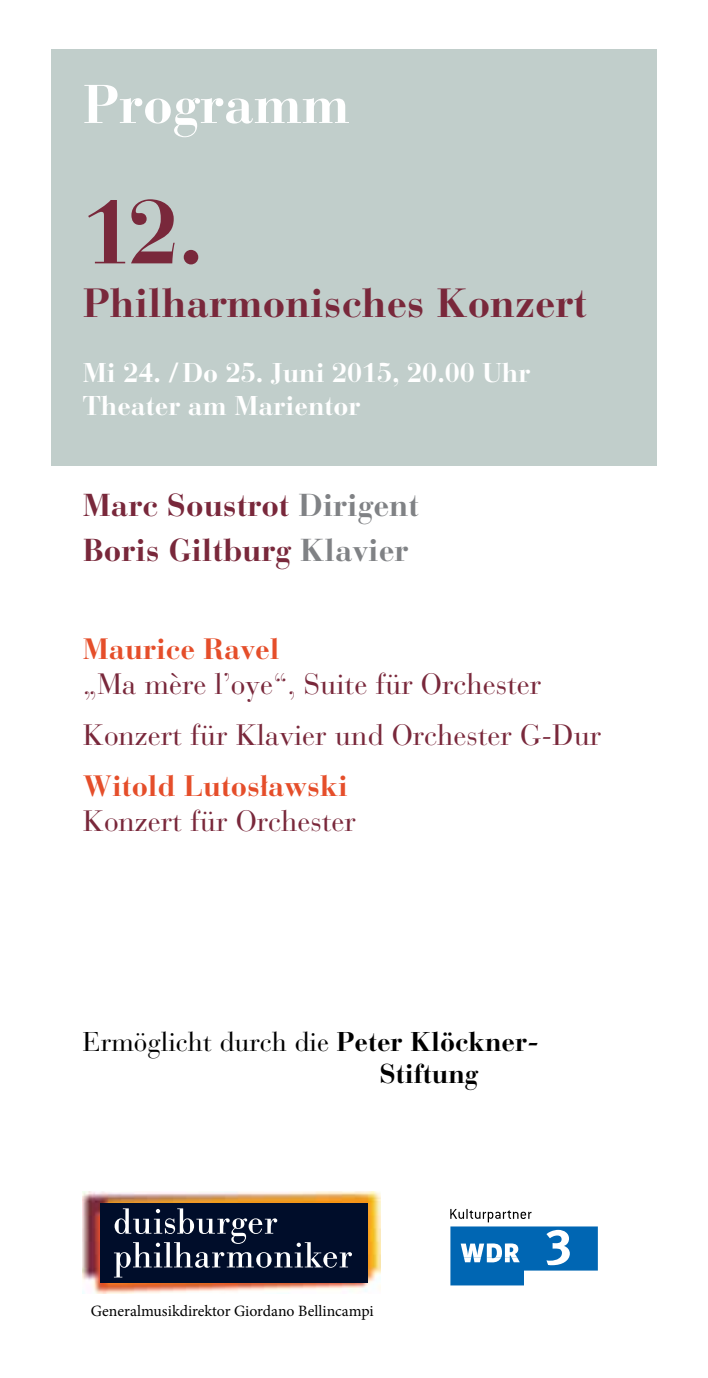
<style>
.page{position:relative;width:708px;height:1378px;background:#fff}
.page>*{position:absolute;margin:0;border:0;box-sizing:border-box;transform-origin:0 0}
.t1{font:700 90px "Bauer Bodoni Std";color:#79283b}
.t2{font:700 54px "Bauer Bodoni Std";color:#fff}
.t3{font:700 40.5px "Bauer Bodoni Std";color:#79283b}
.t4{font:700 31.5px/45px "Bauer Bodoni Std";color:#79283b}
.t5{font:29.25px/50.9px "Bauer Bodoni Std";color:#79283b}
.t6{font:700 29.25px "Bauer Bodoni Std";color:#e54e2a}
.t7{font:700 27px/32.4px "Bauer Bodoni Std";color:#fff}
.t8{font:700 27px/32.4px "Bauer Bodoni Std";color:#000}
.t9{font:15.75px "Minion Pro";letter-spacing:-.005em;color:#000}
.s1{color:#808285}
.s2{font-weight:700;color:#e54e2a}
.s3{font-weight:700;font-stretch:condensed;color:#e54e2a}
.s4{font-weight:400}
</style>
<div class="page">
<div style="left:51px;top:50px;width:606px;height:416px;background:#c1cecb"></div>
<svg style="left:450px;top:1209px;width:148px;height:76px"></svg>
<img style="left:83px;top:1191px;width:298px;height:102px">
<div style="left:100px;top:1203px;width:268px;height:79px;background:#000d2a"></div>
<svg style="left:114px;top:1208px;width:238px;height:69px"></svg>
<h2 class="t2" style="left:83px;top:72px;width:268px">Programm</h2>
<h1 class="t1" style="left:83px;top:178px;width:122px">12.</h1>
<h3 class="t3" style="left:83px;top:279px;width:506px">Philharmonisches Konzert</h3>
<p class="t7" style="left:83px;top:357px;width:449px">Mi 24. / Do 25. Juni 2015, 20.00 Uhr<br>Theater am Marientor</p>
<p class="t4" style="left:83px;top:483px;width:338px">Marc Soustrot <span class="s1">Dirigent<br></span>Boris Giltburg <span class="s1">Klavier</span></p>
<p class="t6" style="left:83px;top:631px;width:198px">Maurice Ravel</p>
<p class="t5" style="left:83px;top:659px;width:520px">„Ma mère l’oye“, Suite für Orchester<br>Konzert für Klavier und Orchester G-Dur<br><span class="s2">Witold Lutos</span><span class="s3">ł</span><span class="s2">awski</span></p>
<p class="t5" style="left:83px;top:796px;width:274px">Konzert für Orchester</p>
<p class="t8" style="left:379px;top:1025px;width:161px;text-indent:-296px"><span class="s4">Ermöglicht durch die</span> Peter Klöckner-<br>Stiftung</p>
<p class="t9" style="left:91px;top:1300px;width:284px">Generalmusikdirektor Giordano Bellincampi</p>
</div>
